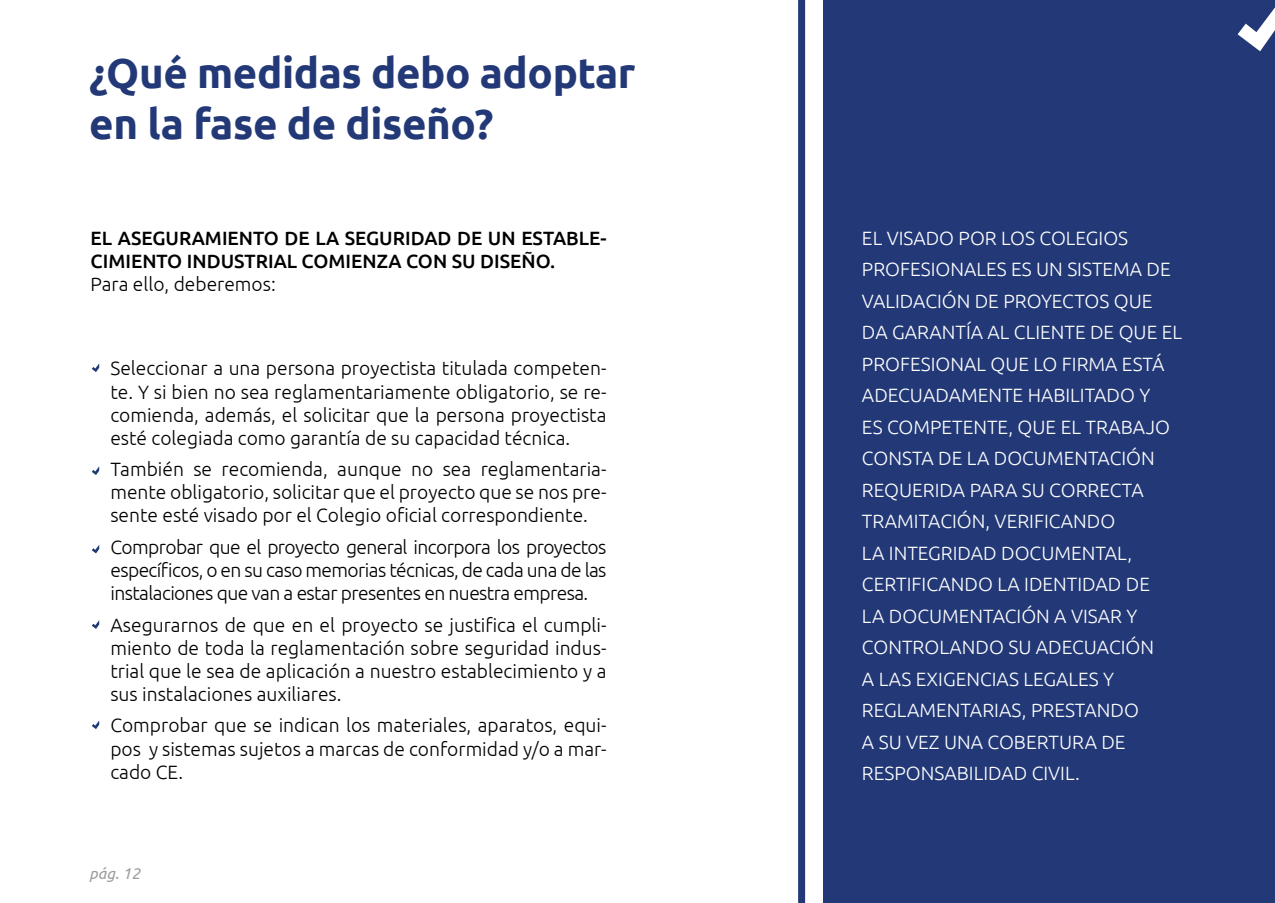
<style>
.page{position:relative;width:1275px;height:903px;background:#fff}
.page>*{position:absolute;margin:0;border:0;box-sizing:border-box;transform-origin:0 0}
.t1{font:700 42px/50.4px "Ubuntu";letter-spacing:-.01em;color:#233977}
.t2{font:300 19.25px/23.1px "Ubuntu";color:#000;text-align:justify}
.t3{font:300 19.25px/31.5px "Ubuntu";color:#fff}
.t4{font:500 19.25px/23.1px "Ubuntu";color:#000}
.t5{font:italic 15.75px "Ubuntu";color:#9d9d9c}
</style>
<div class="page">
<div style="left:823px;top:0;width:452px;height:903px;background:#233977"></div>
<div style="left:798px;top:0;width:7px;height:903px;background:#233977"></div>
<svg style="left:92px;top:364px;width:7px;height:8px"></svg>
<svg style="left:92px;top:466px;width:7px;height:9px"></svg>
<svg style="left:92px;top:545px;width:7px;height:8px"></svg>
<svg style="left:92px;top:620px;width:7px;height:9px"></svg>
<svg style="left:92px;top:721px;width:7px;height:8px"></svg>
<svg style="left:1238px;top:7px;width:37px;height:44px"></svg>
<h1 class="t1" style="left:89px;top:48px;width:548px">¿Qué medidas debo adoptar en la fase de diseño?</h1>
<p class="t4" style="left:91px;top:226px;width:517px">EL ASEGURAMIENTO DE LA SEGURIDAD DE UN ESTABLE-<br>CIMIENTO INDUSTRIAL COMIENZA CON SU DISEÑO.</p>
<p class="t2" style="left:91px;top:272px;width:187px">Para ello, deberemos:</p>
<p class="t2" style="left:110px;top:356px;width:498px">Seleccionar a una persona proyectista titulada competen&shy;te. Y si bien no sea reglamentariamente obligatorio, se re&shy;comienda, además, el solicitar que la persona proyectista esté colegiada como garantía de su capacidad técnica.</p>
<p class="t2" style="left:110px;top:457px;width:498px">También se recomienda, aunque no sea reglamentaria&shy;mente obligatorio, solicitar que el proyecto que se nos pre&shy;sente esté visado por el Colegio oficial correspondiente.</p>
<p class="t2" style="left:110px;top:535px;width:498px">Comprobar que el proyecto general incorpora los proyectos específicos, o en su caso memorias técnicas, de cada una de las instalaciones que van a estar presentes en nuestra empresa.</p>
<p class="t2" style="left:110px;top:613px;width:498px">Asegurarnos de que en el proyecto se justifica el cumpli&shy;miento de toda la reglamentación sobre seguridad indus&shy;trial que le sea de aplicación a nuestro establecimiento y a sus instalaciones auxiliares.</p>
<p class="t2" style="left:110px;top:713px;width:498px">Comprobar que se indican los materiales, aparatos, equi&shy;pos y sistemas sujetos a marcas de conformidad y/o a mar&shy;cado CE.</p>
<p class="t5" style="left:89px;top:864px;width:53px">pág. 12</p>
<p class="t3" style="left:862px;top:222px;width:322px">EL VISADO POR LOS COLEGIOS<br>PROFESIONALES ES UN SISTEMA DE<br>VALIDACIÓN DE PROYECTOS QUE<br>DA GARANTÍA AL CLIENTE DE QUE EL<br>PROFESIONAL QUE LO FIRMA ESTÁ<br>ADECUADAMENTE HABILITADO Y<br>ES COMPETENTE, QUE EL TRABAJO<br>CONSTA DE LA DOCUMENTACIÓN<br>REQUERIDA PARA SU CORRECTA<br>TRAMITACIÓN, VERIFICANDO<br>LA INTEGRIDAD DOCUMENTAL,<br>CERTIFICANDO LA IDENTIDAD DE<br>LA DOCUMENTACIÓN A VISAR Y<br>CONTROLANDO SU ADECUACIÓN<br>A LAS EXIGENCIAS LEGALES Y<br>REGLAMENTARIAS, PRESTANDO<br>A SU VEZ UNA COBERTURA DE<br>RESPONSABILIDAD CIVIL.</p>
</div>
